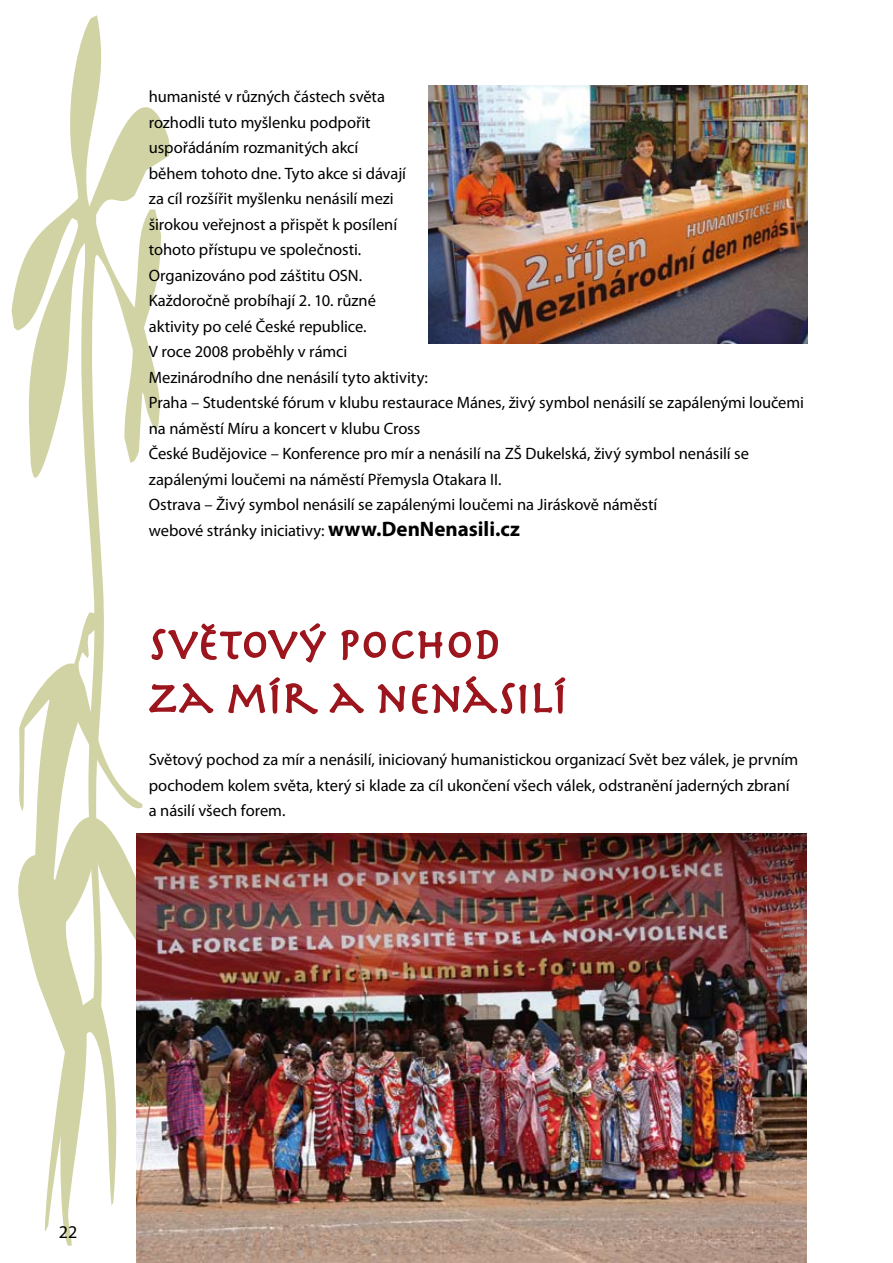
<style>
.page{position:relative;width:893px;height:1263px;background:#fff}
.page>*{position:absolute;margin:0;border:0;box-sizing:border-box;transform-origin:0 0}
.t1{font:45px/54px "Herculanum";letter-spacing:-.005em;color:#9c141c}
.t2{font:18px "Myriad Pro";color:#000}
.t3{font:16.5px/25.5px "Myriad Pro";letter-spacing:-.005em;color:#000}
.s1{font-weight:700;font-size:21px}
</style>
<div class="page">
<svg style="left:11px;top:15px;width:159px;height:597px"></svg>
<svg style="left:18px;top:612px;width:166px;height:634px"></svg>
<svg style="left:148px;top:611px;width:418px;height:171px"></svg>
<img style="left:429px;top:85px;width:379px;height:258px">
<img style="left:136px;top:834px;width:671px;height:429px">
<p class="t3" style="left:149px;top:84px;width:657px">humanisté v různých částech světa<br>rozhodli tuto myšlenku podpořit<br>uspořádáním rozmanitých akcí<br>během tohoto dne. Tyto akce si dávají<br>za cíl rozšířit myšlenku nenásilí mezi<br>širokou veřejnost a přispět k posílení<br>tohoto přístupu ve společnosti.<br>Organizováno pod záštitu OSN.<br>Každoročně probíhají 2. 10. různé<br>aktivity po celé České republice.<br>V roce 2008 proběhly v rámci<br>Mezinárodního dne nenásilí tyto aktivity:<br>Praha – Studentské fórum v klubu restaurace Mánes, živý symbol nenásilí se zapálenými loučemi na náměstí Míru a koncert v klubu Cross<br>České Budějovice – Konference pro mír a nenásilí na ZŠ Dukelská, živý symbol nenásilí se zapálenými loučemi na náměstí Přemysla Otakara II.<br>Ostrava – Živý symbol nenásilí se zapálenými loučemi na Jiráskově náměstí<br>webové stránky iniciativy: <span class="s1">www.DenNenasili.cz</span></p>
<h1 class="t1" style="left:149px;top:614px;width:420px">SVĚTOVÝ POCHOD<br>ZA MÍR A NENÁSILÍ</h1>
<p class="t3" style="left:149px;top:747px;width:651px">Světový pochod za mír a nenásilí, iniciovaný humanistickou organizací Svět bez válek, je prvním pochodem kolem světa, který si klade za cíl ukončení všech válek, odstranění jaderných zbraní a násilí všech forem.</p>
<p class="t2" style="left:59px;top:1222px;width:20px">22</p>
</div>
